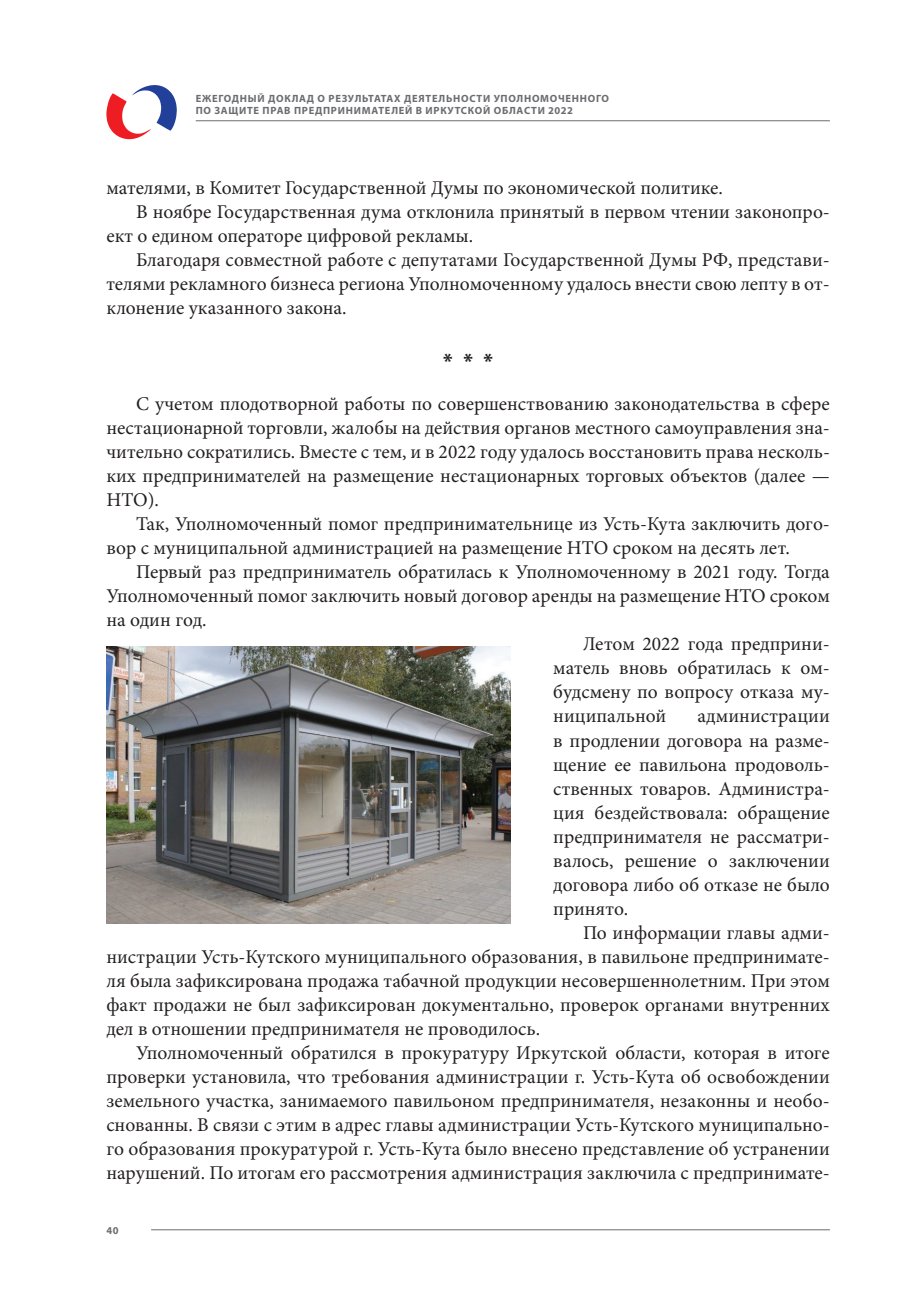
<style>
.page{position:relative;width:915px;height:1306px;background:#fff}
.page>*{position:absolute;margin:0;border:0;box-sizing:border-box;transform-origin:0 0}
.t1{font:700 21px "Myriad Pro";color:#231f20}
.t2{font:19.5px/24px "Minion Pro";color:#231f20;text-align:justify}
.t3{font:700 10.5px/12.6px "Myriad Pro";letter-spacing:.07em;color:#6c6d70}
</style>
<div class="page">
<svg style="left:106px;top:85px;width:71px;height:54px"></svg>
<hr style="left:196px;top:120px;width:633px;height:1px;background:#6c6d70">
<hr style="left:151px;top:1229px;width:678px;height:1px;background:#6c6d70">
<img style="left:106px;top:646px;width:404px;height:277px">
<p class="t3" style="left:196px;top:92px;width:415px">ЕЖЕГОДНЫЙ ДОКЛАД О РЕЗУЛЬТАТАХ ДЕЯТЕЛЬНОСТИ УПОЛНОМОЧЕННОГО<br>ПО ЗАЩИТЕ ПРАВ ПРЕДПРИНИМАТЕЛЕЙ В ИРКУТСКОЙ ОБЛАСТИ 2022</p>
<p class="t2" style="left:106px;top:176px;width:618px">мателями, в Комитет Государственной Думы по экономической политике.</p>
<p class="t2" style="left:136px;top:200px;width:695px">В ноябре Государственная дума отклонила принятый в первом чтении законопро-</p>
<p class="t2" style="left:106px;top:224px;width:368px">ект о едином операторе цифровой рекламы.</p>
<p class="t2" style="left:136px;top:248px;width:695px">Благодаря совместной работе с депутатами Государственной Думы РФ, представи-</p>
<p class="t2" style="left:106px;top:272px;width:724px">телями рекламного бизнеса региона Уполномоченному удалось внести свою лепту в от-</p>
<p class="t2" style="left:106px;top:296px;width:242px">клонение указанного закона.</p>
<p class="t1" style="left:443px;top:347px;width:51px">***</p>
<p class="t2" style="left:106px;top:392px;width:724px;text-indent:30px">С учетом плодотворной работы по совершенствованию законодательства в сфере нестационарной торговли, жалобы на действия органов местного самоуправления зна&shy;чительно сократились. Вместе с тем, и в 2022 году удалось восстановить права несколь&shy;ких предпринимателей на размещение нестационарных торговых объектов (далее — НТО).</p>
<p class="t2" style="left:106px;top:512px;width:724px;text-indent:30px">Так, Уполномоченный помог предпринимательнице из Усть-Кута заключить дого&shy;вор с муниципальной администрацией на размещение НТО сроком на десять лет.</p>
<p class="t2" style="left:136px;top:560px;width:695px">Первый раз предприниматель обратилась к Уполномоченному в 2021 году. Тогда</p>
<p class="t2" style="left:106px;top:584px;width:724px">Уполномоченный помог заключить новый договор аренды на размещение НТО сроком</p>
<p class="t2" style="left:106px;top:608px;width:102px">на один год.</p>
<p class="t2" style="left:583px;top:632px;width:248px">Летом 2022 года предприни-</p>
<p class="t2" style="left:553px;top:656px;width:278px">матель вновь обратилась к ом-</p>
<p class="t2" style="left:553px;top:680px;width:278px">будсмену по вопросу отказа му-</p>
<p class="t2" style="left:553px;top:704px;width:114px">ниципальной</p>
<p class="t2" style="left:553px;top:704px;width:278px;text-indent:144px">администрации в продлении договора на разме&shy;щение ее павильона продоволь&shy;ственных товаров. Администра&shy;ция бездействовала: обращение предпринимателя не рассматри&shy;валось, решение о заключении договора либо об отказе не было принято.</p>
<p class="t2" style="left:106px;top:920px;width:724px;text-indent:476px">По информации главы адми&shy;нистрации Усть-Кутского муниципального образования, в павильоне предпринимате&shy;ля была зафиксирована продажа табачной продукции несовершеннолетним. При этом факт продажи не был зафиксирован документально, проверок органами внутренних дел в отношении предпринимателя не проводилось.</p>
<p class="t2" style="left:106px;top:1040px;width:724px;text-indent:30px">Уполномоченный обратился в прокуратуру Иркутской области, которая в итоге проверки установила, что требования администрации г. Усть-Кута об освобождении земельного участка, занимаемого павильоном предпринимателя, незаконны и необо&shy;снованны. В связи с этим в адрес главы администрации Усть-Кутского муниципально&shy;го образования прокуратурой г. Усть-Кута было внесено представление об устранении нарушений. По итогам его рассмотрения администрация заключила с предпринимате-</p>
<p class="t3" style="left:106px;top:1223px;width:14px">40</p>
</div>
